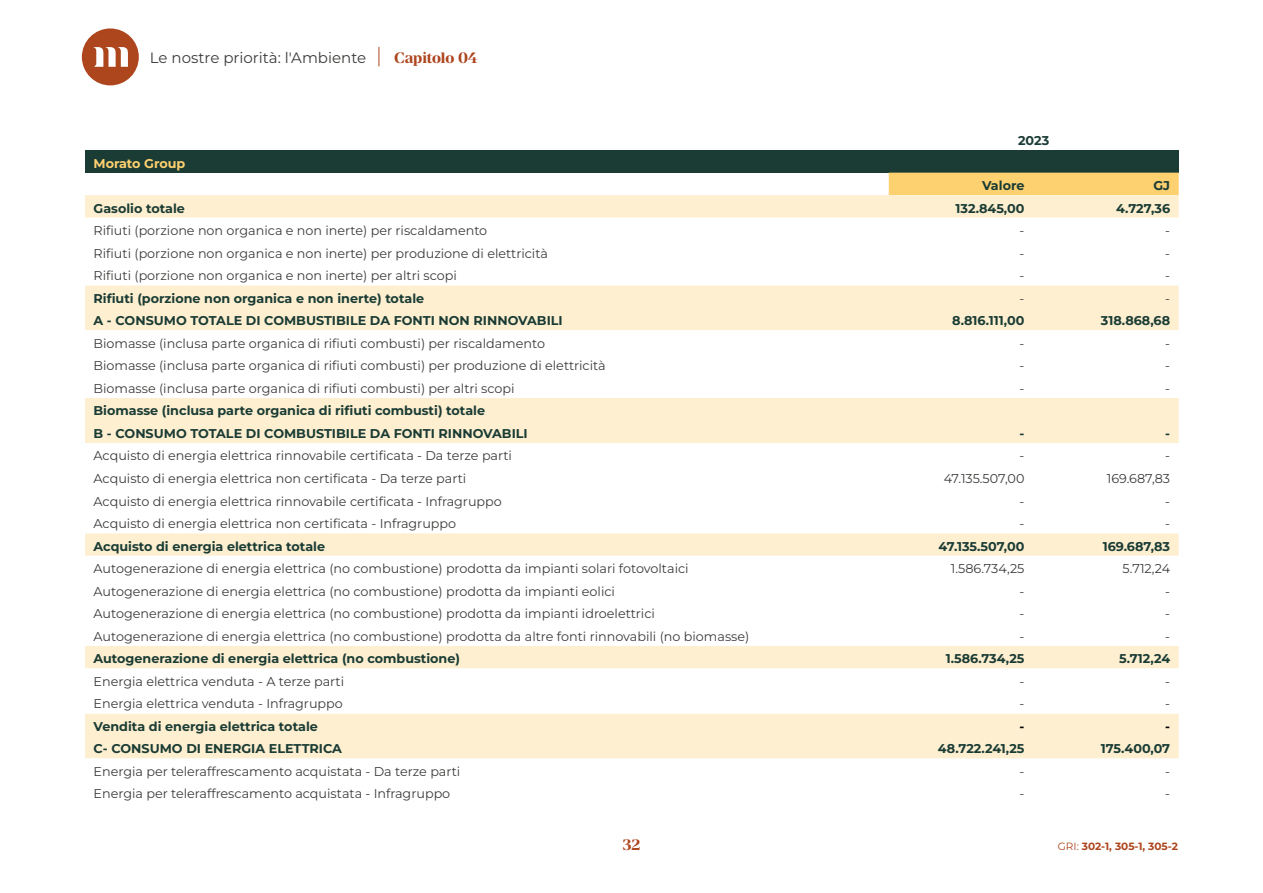
<style>
.page{position:relative;width:1263px;height:893px;background:#fff}
.page>*{position:absolute;margin:0;border:0;box-sizing:border-box;transform-origin:0 0}
.t1{font:15px "Montserrat";color:#3c3c3b}
.t2{font:700 15px "Manier";letter-spacing:-.005em;color:#ad451d}
.t3{font:12.75px "Montserrat";color:#3c3c3b}
.t4{font:700 12.75px/22.5px "Montserrat";color:#1a3c34}
.t5{font:700 12.75px "Montserrat";color:#fed170}
.t6{font:700 12.75px "Montserrat";color:#000}
.t7{font:700 10.5px "Montserrat";color:#ad451d}
.s1{font-weight:400}
</style>
<div class="page">
<div style="left:85px;top:150px;width:1094px;height:23px;background:#1a3c34"></div>
<div style="left:889px;top:173px;width:290px;height:22px;background:#fed170"></div>
<div style="left:85px;top:195px;width:1094px;height:23px;background:#ffefd1"></div>
<svg style="left:85px;top:285px;width:1094px;height:474px"></svg>
<div style="left:82px;top:28px;width:57px;height:57px;background:#ad451d;border-radius:50%"></div>
<svg style="left:93px;top:47px;width:35px;height:20px"></svg>
<svg style="left:378px;top:47px;width:1px;height:19px"></svg>
<p class="t1" style="left:150px;top:47px;width:218px">Le nostre priorità: l'Ambiente</p>
<p class="t2" style="left:394px;top:49px;width:85px">Capitolo 04</p>
<p class="t5" style="left:94px;top:155px;width:93px">Morato Group</p>
<p class="t4" style="left:1018px;top:129px;width:33px">2023</p>
<p class="t4" style="left:982px;top:174px;width:44px">Valore</p>
<p class="t4" style="left:1153px;top:174px;width:18px">GJ</p>
<p class="t4" style="left:94px;top:196px;width:93px">Gasolio totale</p>
<p class="t4" style="left:955px;top:196px;width:70px">132.845,00</p>
<p class="t4" style="left:1116px;top:196px;width:56px">4.727,36</p>
<p class="t3" style="left:94px;top:222px;width:395px">Rifiuti (porzione non organica e non inerte) per riscaldamento</p>
<p class="t3" style="left:1019px;top:222px;width:6px">-</p>
<p class="t3" style="left:1165px;top:222px;width:6px">-</p>
<p class="t3" style="left:94px;top:245px;width:456px">Rifiuti (porzione non organica e non inerte) per produzione di elettricità</p>
<p class="t3" style="left:1019px;top:245px;width:6px">-</p>
<p class="t3" style="left:1165px;top:245px;width:6px">-</p>
<p class="t3" style="left:94px;top:267px;width:365px">Rifiuti (porzione non organica e non inerte) per altri scopi</p>
<p class="t3" style="left:1019px;top:267px;width:6px">-</p>
<p class="t3" style="left:1165px;top:267px;width:6px">-</p>
<p class="t4" style="left:94px;top:287px;width:332px">Rifiuti (porzione non organica e non inerte) totale</p>
<p class="t3" style="left:1019px;top:290px;width:6px">-</p>
<p class="t3" style="left:1165px;top:290px;width:6px">-</p>
<p class="t4" style="left:94px;top:309px;width:471px">A - CONSUMO TOTALE DI COMBUSTIBILE DA FONTI NON RINNOVABILI</p>
<p class="t4" style="left:952px;top:309px;width:74px">8.816.111,00</p>
<p class="t4" style="left:1101px;top:309px;width:71px">318.868,68</p>
<p class="t3" style="left:94px;top:335px;width:453px">Biomasse (inclusa parte organica di rifiuti combusti) per riscaldamento</p>
<p class="t3" style="left:1019px;top:335px;width:6px">-</p>
<p class="t3" style="left:1165px;top:335px;width:6px">-</p>
<p class="t3" style="left:94px;top:357px;width:514px">Biomasse (inclusa parte organica di rifiuti combusti) per produzione di elettricità</p>
<p class="t3" style="left:1019px;top:357px;width:6px">-</p>
<p class="t3" style="left:1165px;top:357px;width:6px">-</p>
<p class="t3" style="left:94px;top:380px;width:423px">Biomasse (inclusa parte organica di rifiuti combusti) per altri scopi</p>
<p class="t3" style="left:1019px;top:380px;width:6px">-</p>
<p class="t3" style="left:1165px;top:380px;width:6px">-</p>
<p class="t4" style="left:94px;top:399px;width:436px">Biomasse (inclusa parte organica di rifiuti combusti) totale<br>B - CONSUMO TOTALE DI COMBUSTIBILE DA FONTI RINNOVABILI</p>
<p class="t4" style="left:1019px;top:422px;width:6px">-</p>
<p class="t4" style="left:1165px;top:422px;width:6px">-</p>
<p class="t3" style="left:94px;top:447px;width:420px">Acquisto di energia elettrica rinnovabile certificata - Da terze parti</p>
<p class="t3" style="left:1019px;top:447px;width:6px">-</p>
<p class="t3" style="left:1165px;top:447px;width:6px">-</p>
<p class="t3" style="left:94px;top:470px;width:374px">Acquisto di energia elettrica non certificata - Da terze parti</p>
<p class="t3" style="left:944px;top:470px;width:82px">47.135.507,00</p>
<p class="t3" style="left:1107px;top:470px;width:65px">169.687,83</p>
<p class="t3" style="left:94px;top:492px;width:410px">Acquisto di energia elettrica rinnovabile certificata - Infragruppo</p>
<p class="t3" style="left:1019px;top:492px;width:6px">-</p>
<p class="t3" style="left:1165px;top:492px;width:6px">-</p>
<p class="t3" style="left:94px;top:515px;width:364px">Acquisto di energia elettrica non certificata - Infragruppo</p>
<p class="t3" style="left:1019px;top:515px;width:6px">-</p>
<p class="t3" style="left:1165px;top:515px;width:6px">-</p>
<p class="t4" style="left:94px;top:534px;width:233px">Acquisto di energia elettrica totale</p>
<p class="t4" style="left:938px;top:534px;width:87px">47.135.507,00</p>
<p class="t4" style="left:1103px;top:534px;width:69px">169.687,83</p>
<p class="t3" style="left:94px;top:560px;width:597px">Autogenerazione di energia elettrica (no combustione) prodotta da impianti solari fotovoltaici</p>
<p class="t3" style="left:951px;top:560px;width:75px">1.586.734,25</p>
<p class="t3" style="left:1122px;top:560px;width:49px">5.712,24</p>
<p class="t3" style="left:94px;top:583px;width:523px">Autogenerazione di energia elettrica (no combustione) prodotta da impianti eolici</p>
<p class="t3" style="left:1019px;top:583px;width:6px">-</p>
<p class="t3" style="left:1165px;top:583px;width:6px">-</p>
<p class="t3" style="left:94px;top:605px;width:563px">Autogenerazione di energia elettrica (no combustione) prodotta da impianti idroelettrici</p>
<p class="t3" style="left:1019px;top:605px;width:6px">-</p>
<p class="t3" style="left:1165px;top:605px;width:6px">-</p>
<p class="t3" style="left:94px;top:628px;width:657px">Autogenerazione di energia elettrica (no combustione) prodotta da altre fonti rinnovabili (no biomasse)</p>
<p class="t3" style="left:1019px;top:628px;width:6px">-</p>
<p class="t3" style="left:1165px;top:628px;width:6px">-</p>
<p class="t4" style="left:94px;top:647px;width:368px">Autogenerazione di energia elettrica (no combustione)</p>
<p class="t4" style="left:946px;top:647px;width:80px">1.586.734,25</p>
<p class="t4" style="left:1119px;top:647px;width:53px">5.712,24</p>
<p class="t3" style="left:94px;top:673px;width:252px">Energia elettrica venduta - A terze parti</p>
<p class="t3" style="left:1019px;top:673px;width:6px">-</p>
<p class="t3" style="left:1165px;top:673px;width:6px">-</p>
<p class="t3" style="left:94px;top:695px;width:251px">Energia elettrica venduta - Infragruppo</p>
<p class="t3" style="left:1019px;top:695px;width:6px">-</p>
<p class="t3" style="left:1165px;top:695px;width:6px">-</p>
<p class="t4" style="left:94px;top:715px;width:226px">Vendita di energia elettrica totale</p>
<p class="t6" style="left:1019px;top:718px;width:6px">-</p>
<p class="t6" style="left:1165px;top:718px;width:6px">-</p>
<p class="t4" style="left:94px;top:737px;width:250px">C- CONSUMO DI ENERGIA ELETTRICA</p>
<p class="t4" style="left:938px;top:737px;width:88px">48.722.241,25</p>
<p class="t4" style="left:1101px;top:737px;width:71px">175.400,07</p>
<p class="t3" style="left:94px;top:763px;width:368px">Energia per teleraffrescamento acquistata - Da terze parti</p>
<p class="t3" style="left:1019px;top:763px;width:6px">-</p>
<p class="t3" style="left:1165px;top:763px;width:6px">-</p>
<p class="t3" style="left:94px;top:785px;width:358px">Energia per teleraffrescamento acquistata - Infragruppo</p>
<p class="t3" style="left:1019px;top:785px;width:6px">-</p>
<p class="t3" style="left:1165px;top:785px;width:6px">-</p>
<p class="t2" style="left:622px;top:836px;width:19px">32</p>
<p class="t7" style="left:1058px;top:840px;width:122px"><span class="s1">GRI:</span> 302-1, 305-1, 305-2</p>
</div>
